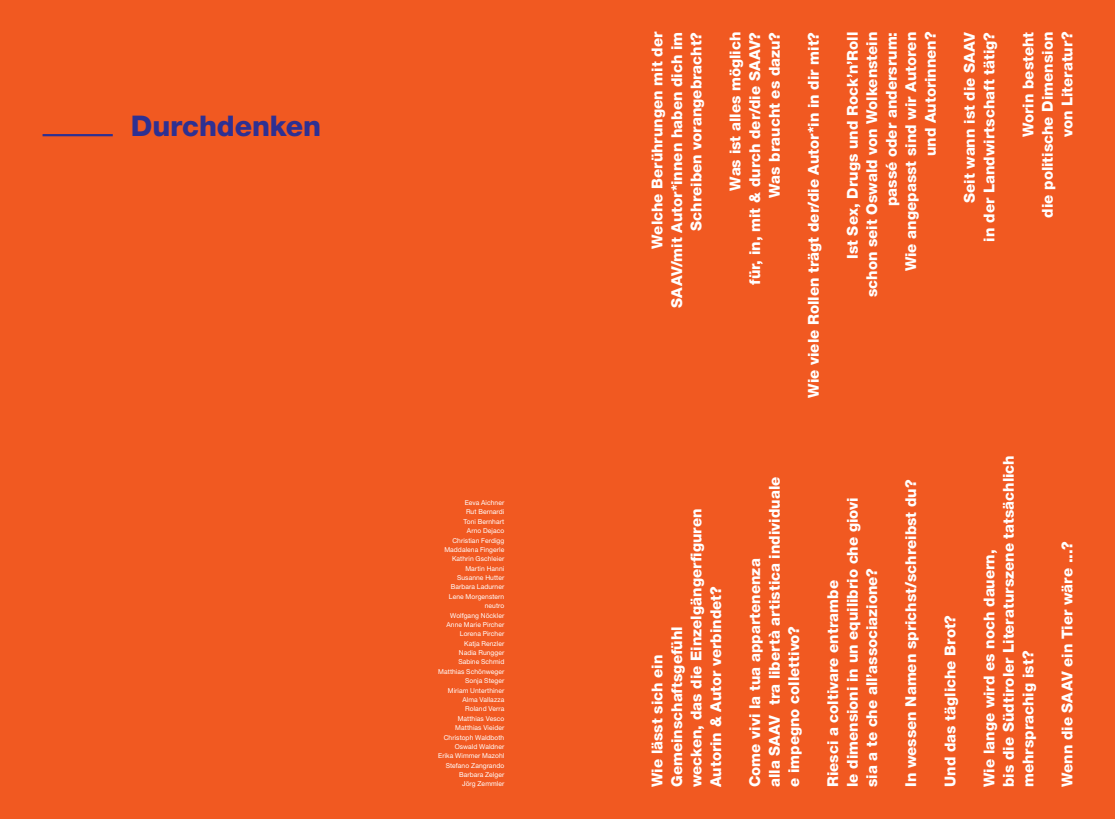
<style>
.page{position:relative;width:1115px;height:819px;background:#fff}
.page>*{position:absolute;margin:0;border:0;box-sizing:border-box;transform-origin:0 0}
.t1{font:800 28.5px "Helvetica Neue LT Std";letter-spacing:-.005em;color:#2e3092}
.t2{font:800 15px/19.5px "Helvetica Neue LT Std";color:#fff;text-align:right}
.t3{font:6.75px/9.4px "Helvetica Neue LT Std";letter-spacing:.01em;color:#fff;text-align:right}
</style>
<div class="page">
<div style="left:0;top:0;width:1114px;height:819px;background:#f15921"></div>
<hr style="left:43px;top:134px;width:70px;height:2px;background:#2e3092">
<h1 class="t1" style="left:131px;top:109px;width:192px">Durchdenken</h1>
<p class="t3" style="left:438px;top:498px;width:68px">Eeva Aichner<br>Rut Bernardi<br>Toni Bernhart<br>Arno Dejaco<br>Christian Ferdigg<br>Maddalena Fingerle<br>Kathrin Gschleier<br>Martin Hanni<br>Susanne Hutter<br>Barbara Ladurner<br>Lene Morgenstern neutro<br>Wolfgang Nöckler<br>Anne Marie Pircher<br>Lorena Pircher<br>Katja Renzler<br>Nadia Rungger<br>Sabine Schmid<br>Matthias Schönweger<br>Sonja Steger<br>Miriam Unterthiner<br>Alma Vallazza<br>Roland Verra<br>Matthias Vesco<br>Matthias Vieider<br>Christoph Waldboth<br>Oswald Waldner<br>Erika Wimmer Mazohl<br>Stefano Zangrando<br>Barbara Zelger<br>Jörg Zemmler</p>
<p class="t2" style="left:647px;top:307px;width:277px;rotate:-90deg">Welche Berührungen mit der<br>SAAV/mit Autor*innen haben dich im<br>Schreiben vorangebracht?</p>
<p class="t2" style="left:725px;top:285px;width:254px;rotate:-90deg">Was ist alles möglich<br>für, in, mit &amp; durch der/die SAAV?<br>Was braucht es dazu?</p>
<p class="t2" style="left:803px;top:397px;width:367px;rotate:-90deg">Wie viele Rollen trägt der/die Autor*in in dir mit?</p>
<p class="t2" style="left:842px;top:297px;width:267px;rotate:-90deg">Ist Sex, Drugs und Rock’n’Roll schon seit Oswald von Wolkenstein passé oder andersrum:<br>Wie angepasst sind wir Autoren und Autorinnen?</p>
<p class="t2" style="left:959px;top:241px;width:211px;rotate:-90deg">Seit wann ist die SAAV<br>in der Landwirtschaft tätig?</p>
<p class="t2" style="left:1017px;top:217px;width:187px;rotate:-90deg">Worin besteht<br>die politische Dimension von Literatur?</p>
<p class="t2" style="left:647px;top:787px;width:280px;text-align:left;rotate:-90deg">Wie lässt sich ein<br>Gemeinschaftsgefühl<br>wecken, das die Einzelgängerfiguren<br>Autorin &amp; Autor verbindet?</p>
<p class="t2" style="left:744px;top:787px;width:311px;text-align:left;rotate:-90deg">Come vivi la tua appartenenza<br>alla SAAV tra libertà artistica individuale e impegno collettivo?</p>
<p class="t2" style="left:822px;top:787px;width:291px;text-align:left;rotate:-90deg">Riesci a coltivare entrambe<br>le dimensioni in un equilibrio che giovi sia a te che all’associazione?</p>
<p class="t2" style="left:900px;top:787px;width:309px;rotate:-90deg">In wessen Namen sprichst/schreibst du?</p>
<p class="t2" style="left:939px;top:787px;width:174px;rotate:-90deg">Und das tägliche Brot?</p>
<p class="t2" style="left:978px;top:787px;width:333px;text-align:left;rotate:-90deg">Wie lange wird es noch dauern,<br>bis die Südtiroler Literaturszene tatsächlich mehrsprachig ist?</p>
<p class="t2" style="left:1056px;top:787px;width:247px;rotate:-90deg">Wenn die SAAV ein Tier wäre ...?</p>
</div>
